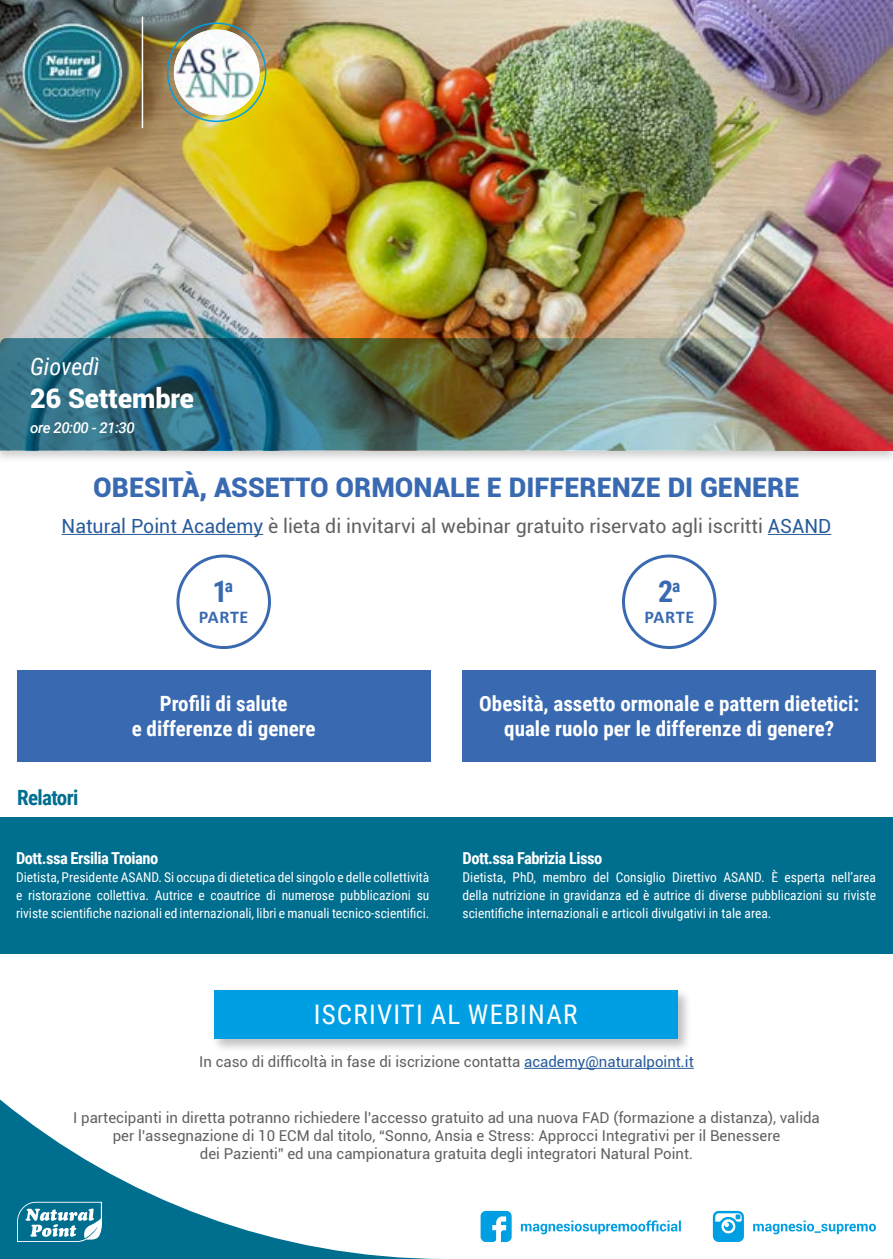
<style>
.page{position:relative;width:893px;height:1259px;background:#fff}
.page>*{position:absolute;margin:0;border:0;box-sizing:border-box;transform-origin:0 0}
.t1{font:700 30px "Roboto Condensed";color:#396ab1}
.t2{font:900 27px "Roboto";color:#396ab1}
.t3{font:27px "Roboto Condensed";letter-spacing:.045em;color:#fff}
.t4{font:900 27px "Roboto";color:#fff}
.t5{font:italic 24px "Roboto Condensed";color:#fff}
.t6{font:700 21px/25.2px "Roboto Condensed";color:#fff;text-align:center}
.t7{font:700 21px "Roboto Condensed";letter-spacing:-.03em;color:#006e8e}
.t8{font:19.5px "Roboto";color:#616160}
.t9{font:700 18px "Calibri";letter-spacing:.035em;color:#396ab1}
.t10{font:700 16.5px "Roboto Condensed";letter-spacing:-.03em;color:#fff}
.t11{font:15px/18px "Roboto";color:#616160;text-align:center}
.t12{font:italic 500 15px "Roboto";letter-spacing:-.03em;color:#fff}
.t13{font:13.5px/18px "Roboto Condensed";color:#fff;text-align:justify}
.s1{color:#275b9b}
</style>
<div class="page">
<svg style="left:481px;top:1211px;width:31px;height:31px"></svg>
<svg style="left:521px;top:1220px;width:160px;height:14px"></svg>
<svg style="left:713px;top:1211px;width:31px;height:31px"></svg>
<svg style="left:753px;top:1220px;width:123px;height:14px"></svg>
<div style="left:0;top:0;width:893px;height:463px;background:#000;opacity:.2"></div>
<img style="left:578px;top:0;width:315px;height:338px">
<img style="left:0;top:0;width:578px;height:338px">
<svg style="left:0;top:1099px;width:442px;height:160px"></svg>
<img style="left:0;top:338px;width:893px;height:112px">
<div style="left:463px;top:670px;width:413px;height:92px;background:#396ab1"></div>
<div style="left:17px;top:670px;width:413px;height:92px;background:#396ab1"></div>
<div style="left:622px;top:554px;width:94px;height:95px;border:3px solid #396ab1;border-radius:50%"></div>
<div style="left:176px;top:554px;width:95px;height:95px;border:3px solid #396ab1;border-radius:50%"></div>
<div style="left:0;top:816px;width:893px;height:137px;background:#006e8e"></div>
<svg style="left:17px;top:1201px;width:85px;height:41px"></svg>
<img style="left:17px;top:17px;width:110px;height:111px">
<hr style="left:142px;top:17px;width:1px;height:111px;background:#fff">
<div style="left:167px;top:23px;width:99px;height:99px;border:2px solid #009fe3;border-radius:50%"></div>
<img style="left:174px;top:29px;width:85px;height:86px;border-radius:43px">
<div style="left:212px;top:988px;width:480px;height:64px;background:#000;opacity:.25"></div>
<div style="left:214px;top:990px;width:464px;height:48px;background:#009fe3"></div>
<hr style="left:62px;top:534px;width:201px;height:1px;background:#275b9b">
<hr style="left:768px;top:534px;width:63px;height:1px;background:#275b9b">
<hr style="left:524px;top:1068px;width:170px;height:1px;background:#275b9b">
<h3 class="t5" style="left:30px;top:350px;width:71px">Giovedì</h3>
<h2 class="t4" style="left:30px;top:379px;width:165px">26 Settembre</h2>
<p class="t12" style="left:30px;top:417px;width:106px">ore 20:00 - 21:30</p>
<h2 class="t2" style="left:93px;top:468px;width:708px">OBESITÀ, ASSETTO ORMONALE E DIFFERENZE DI GENERE</h2>
<h3 class="t8" style="left:62px;top:512px;width:771px"><span class="s1">Natural Point Academy</span> è lieta di invitarvi al webinar gratuito riservato agli iscritti <span class="s1">ASAND</span></h3>
<h1 class="t1" style="left:212px;top:570px;width:22px">1<sup>a</sup></h1>
<h1 class="t1" style="left:658px;top:570px;width:24px">2<sup>a</sup></h1>
<h3 class="t9" style="left:199px;top:604px;width:51px">PARTE</h3>
<h3 class="t9" style="left:644px;top:604px;width:51px">PARTE</h3>
<h3 class="t7" style="left:17px;top:783px;width:63px">Relatori</h3>
<h3 class="t6" style="left:132px;top:690px;width:185px">Profili di salute<br>e differenze di genere</h3>
<h3 class="t6" style="left:479px;top:690px;width:382px">Obesità, assetto ormonale e pattern dietetici: quale ruolo per le differenze di genere?</h3>
<p class="t10" style="left:16px;top:847px;width:144px">Dott.ssa Ersilia Troiano</p>
<p class="t13" style="left:16px;top:868px;width:415px">Dietista, Presidente ASAND. Si occupa di dietetica del singolo e delle collettività e ristorazione collettiva. Autrice e coautrice di numerose pubblicazioni su riviste scientifiche nazionali ed internazionali, libri e manuali tecnico-scientifici.</p>
<p class="t10" style="left:463px;top:847px;width:141px">Dott.ssa Fabrizia Lisso</p>
<p class="t13" style="left:463px;top:868px;width:415px">Dietista, PhD, membro del Consiglio Direttivo ASAND. È esperta nell’area della nutrizione in gravidanza ed è autrice di diverse pubblicazioni su riviste scientifiche internazionali e articoli divulgativi in tale area.</p>
<h2 class="t3" style="left:314px;top:995px;width:265px">ISCRIVITI AL WEBINAR</h2>
<p class="t11" style="left:199px;top:1052px;width:496px">In caso di difficoltà in fase di iscrizione contatta <span class="s1">academy@naturalpoint.it</span></p>
<p class="t11" style="left:73px;top:1108px;width:748px">I partecipanti in diretta potranno richiedere l’accesso gratuito ad una nuova FAD (formazione a distanza), valida per l’assegnazione di 10 ECM dal titolo, “Sonno, Ansia e Stress: Approcci Integrativi per il Benessere<br>dei Pazienti” ed una campionatura gratuita degli integratori Natural Point.</p>
</div>
